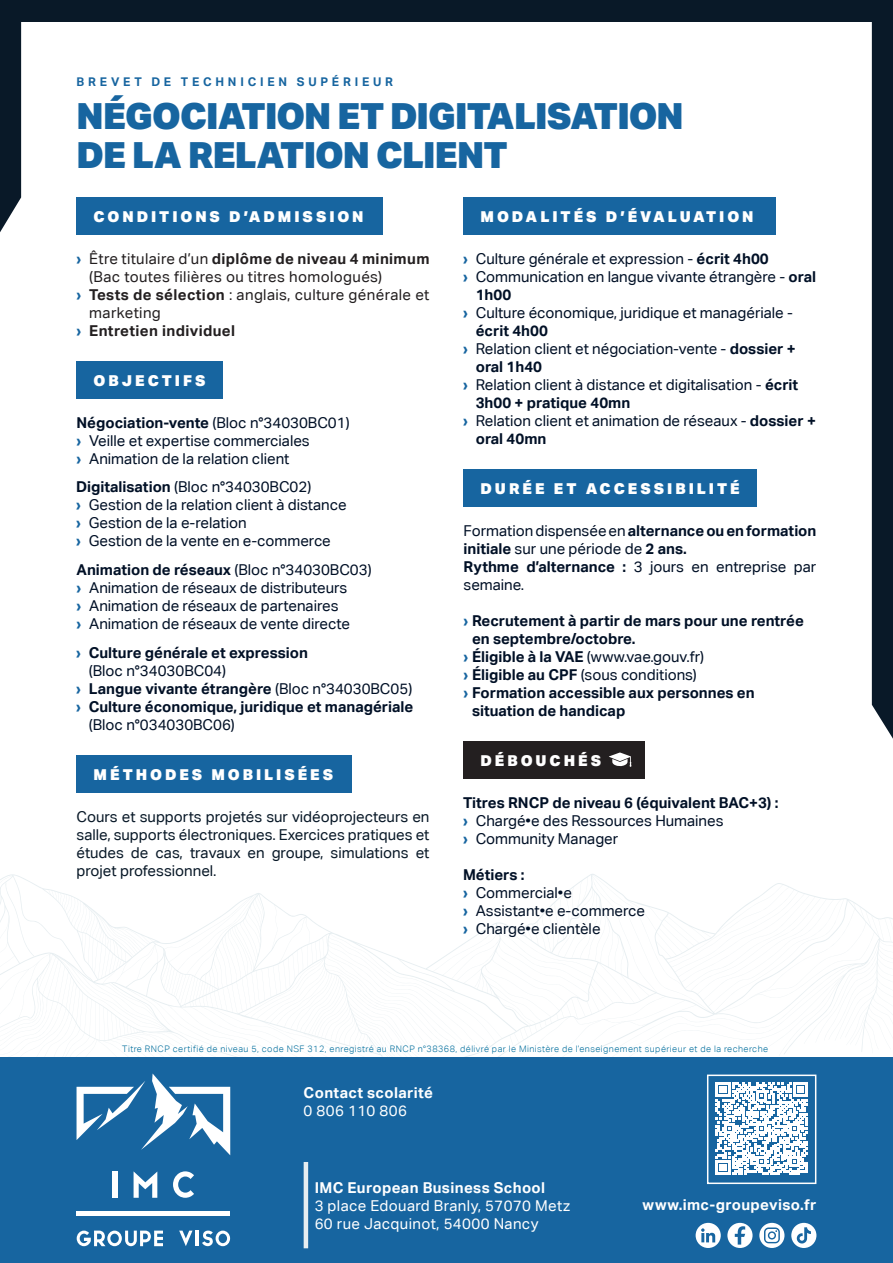
<style>
.page{position:relative;width:893px;height:1263px;background:#fff}
.page>*{position:absolute;margin:0;border:0;box-sizing:border-box;transform-origin:0 0}
.t1{font:900 36px/39px "Aktiv Grotesk";letter-spacing:-.02em;color:#1765a0}
.t2{font:15px/18px "Aktiv Grotesk";color:#001026}
.t3{font:700 15px "Aktiv Grotesk";color:#001026}
.t4{font:15px/18px "Aktiv Grotesk";color:#091928;text-align:justify}
.t5{font:900 15px "Aktiv Grotesk";letter-spacing:.2em;color:#fff}
.t6{font:15px "Aktiv Grotesk";letter-spacing:.025em;color:#231f20}
.t7{font:15px/18px "Aktiv Grotesk";letter-spacing:.025em;color:#fff}
.t8{font:700 15px "Aktiv Grotesk";letter-spacing:.025em;color:#fff}
.t9{font:700 15px "Aktiv Grotesk";letter-spacing:.025em;color:#231f20}
.t10{font:700 12px "Aktiv Grotesk";letter-spacing:.315em;color:#1765a0}
.t11{font:300 9px "Aktiv Grotesk";letter-spacing:.05em;color:#006e9d}
.s1{color:#1765a0}
.s2{font-weight:400}
.s3{font-weight:700;color:#1765a0}
.s4{font-weight:700}
</style>
<div class="page">
<svg style="left:0;top:874px;width:397px;height:183px"></svg>
<svg style="left:5px;top:882px;width:29px;height:74px"></svg>
<svg style="left:444px;top:874px;width:449px;height:183px"></svg>
<svg style="left:840px;top:985px;width:37px;height:54px"></svg>
<svg style="left:397px;top:957px;width:120px;height:93px"></svg>
<div style="left:0;top:1057px;width:893px;height:206px;background:#1765a0"></div>
<svg style="left:0;top:21px;width:21px;height:211px;background:#1c2b39"></svg>
<div style="left:0;top:0;width:893px;height:21px;background:#091928"></div>
<div style="left:872px;top:21px;width:21px;height:718px;background:#091928"></div>
<svg style="left:716px;top:1083px;width:91px;height:91px"></svg>
<div style="left:707px;top:1074px;width:109px;height:110px;border:2px solid #fff"></div>
<hr style="left:304px;top:1162px;width:4px;height:86px;background:#e7eef1">
<svg style="left:727px;top:1223px;width:25px;height:25px"></svg>
<svg style="left:696px;top:1223px;width:25px;height:25px"></svg>
<div style="left:759px;top:1223px;width:25px;height:25px;background:#fff;border-radius:50%"></div>
<svg style="left:764px;top:1227px;width:16px;height:16px"></svg>
<div style="left:791px;top:1223px;width:25px;height:25px;background:#fff;border-radius:50%"></div>
<svg style="left:797px;top:1227px;width:14px;height:16px"></svg>
<div style="left:113px;top:1171px;width:5px;height:27px;background:#fff"></div>
<svg style="left:134px;top:1172px;width:23px;height:26px"></svg>
<svg style="left:173px;top:1171px;width:21px;height:27px"></svg>
<div style="left:77px;top:1211px;width:153px;height:5px;background:#fff"></div>
<svg style="left:75px;top:1040px;width:155px;height:115px"></svg>
<svg style="left:77px;top:1230px;width:86px;height:16px"></svg>
<svg style="left:179px;top:1230px;width:14px;height:16px"></svg>
<hr style="left:196px;top:1230px;width:3px;height:16px;background:#fff">
<svg style="left:202px;top:1230px;width:28px;height:16px"></svg>
<div style="left:77px;top:197px;width:306px;height:38px;background:#1765a0"></div>
<div style="left:464px;top:469px;width:293px;height:38px;background:#1765a0"></div>
<div style="left:464px;top:197px;width:312px;height:38px;background:#1765a0"></div>
<div style="left:77px;top:755px;width:275px;height:38px;background:#1765a0"></div>
<div style="left:463px;top:741px;width:182px;height:38px;background:#231f20"></div>
<svg style="left:609px;top:752px;width:22px;height:15px"></svg>
<div style="left:77px;top:361px;width:146px;height:38px;background:#1765a0"></div>
<p class="t10" style="left:77px;top:74px;width:318px">BREVET DE TECHNICIEN SUPÉRIEUR</p>
<h1 class="t1" style="left:77px;top:96px;width:609px">NÉGOCIATION ET DIGITALISATION<br>DE LA RELATION CLIENT</h1>
<p class="t5" style="left:94px;top:207px;width:272px">CONDITIONS D’ADMISSION</p>
<p class="t9" style="left:77px;top:249px;width:354px"><span class="s1">›</span> <span class="s2">Être titulaire d’un</span> diplôme de niveau 4 minimum</p>
<p class="t6" style="left:89px;top:267px;width:294px">(Bac toutes filières ou titres homologués)</p>
<p class="t6" style="left:77px;top:285px;width:354px"><span class="s3">›</span> <span class="s4">Tests de sélection</span> : anglais, culture générale et</p>
<p class="t6" style="left:89px;top:303px;width:73px">marketing</p>
<p class="t9" style="left:77px;top:321px;width:160px"><span class="s1">›</span> Entretien individuel</p>
<p class="t5" style="left:94px;top:371px;width:114px">OBJECTIFS</p>
<p class="t2" style="left:77px;top:413px;width:275px"><span class="s4">Négociation-vente</span> (Bloc n°34030BC01) <span class="s3">›</span> Veille et expertise commerciales<br><span class="s3">›</span> Animation de la relation client</p>
<p class="t2" style="left:76px;top:478px;width:272px"><span class="s4">Digitalisation</span> (Bloc n°34030BC02)<br><span class="s3">›</span> Gestion de la relation client à distance <span class="s3">›</span> Gestion de la e-relation<br><span class="s3">›</span> Gestion de la vente en e-commerce</p>
<p class="t2" style="left:77px;top:560px;width:297px"><span class="s4">Animation de réseaux</span> (Bloc n°34030BC03) <span class="s3">›</span> Animation de réseaux de distributeurs<br><span class="s3">›</span> Animation de réseaux de partenaires<br><span class="s3">›</span> Animation de réseaux de vente directe</p>
<p class="t3" style="left:76px;top:643px;width:233px"><span class="s1">›</span> Culture générale et expression</p>
<p class="t2" style="left:89px;top:661px;width:139px">(Bloc n°34030BC04)</p>
<p class="t3" style="left:76px;top:679px;width:338px"><span class="s1">›</span> Langue vivante étrangère <span class="s2">(Bloc n°34030BC05)</span></p>
<p class="t3" style="left:76px;top:697px;width:339px"><span class="s1">›</span> Culture économique, juridique et managériale</p>
<p class="t2" style="left:89px;top:715px;width:148px">(Bloc n°034030BC06)</p>
<p class="t5" style="left:94px;top:765px;width:241px">MÉTHODES MOBILISÉES</p>
<p class="t4" style="left:77px;top:807px;width:354px">Cours et supports projetés sur vidéoprojecteurs en salle, supports électroniques. Exercices pratiques et études de cas, travaux en groupe, simulations et projet professionnel.</p>
<p class="t5" style="left:481px;top:207px;width:274px">MODALITÉS D’ÉVALUATION</p>
<p class="t2" style="left:463px;top:249px;width:307px"><span class="s3">›</span> Culture générale et expression - <span class="s4">écrit 4h00</span></p>
<p class="t2" style="left:463px;top:267px;width:355px"><span class="s3">›</span> Communication en langue vivante étrangère - <span class="s4">oral</span></p>
<p class="t3" style="left:476px;top:285px;width:37px">1h00</p>
<p class="t2" style="left:463px;top:303px;width:331px"><span class="s3">›</span> Culture économique, juridique et managériale -</p>
<p class="t3" style="left:476px;top:321px;width:74px">écrit 4h00</p>
<p class="t2" style="left:463px;top:339px;width:334px"><span class="s3">›</span> Relation client et négociation-vente - <span class="s4">dossier +</span></p>
<p class="t3" style="left:476px;top:357px;width:68px">oral 1h40</p>
<p class="t2" style="left:463px;top:375px;width:337px"><span class="s3">›</span> Relation client à distance et digitalisation - <span class="s4">écrit</span></p>
<p class="t3" style="left:476px;top:393px;width:156px">3h00 + pratique 40mn</p>
<p class="t2" style="left:463px;top:411px;width:354px"><span class="s3">›</span> Relation client et animation de réseaux - <span class="s4">dossier +</span></p>
<p class="t3" style="left:476px;top:429px;width:72px">oral 40mn</p>
<p class="t5" style="left:481px;top:479px;width:261px">DURÉE ET ACCESSIBILITÉ</p>
<p class="t2" style="left:463px;top:521px;width:354px">Formation dispensée en <span class="s4">alternance ou en formation initiale</span> sur une période de <span class="s4">2 ans.<br>Rythme d’alternance :</span> 3 jours en entreprise par semaine.</p>
<p class="t3" style="left:463px;top:611px;width:342px"><span class="s1">›</span> Recrutement à partir de mars pour une rentrée</p>
<p class="t3" style="left:472px;top:629px;width:165px">en septembre/octobre.</p>
<p class="t2" style="left:463px;top:647px;width:242px"><span class="s3">›</span> <span class="s4">Éligible à la VAE</span> (www.vae.gouv.fr)</p>
<p class="t2" style="left:463px;top:665px;width:235px"><span class="s3">›</span> <span class="s4">Éligible au CPF</span> (sous conditions)</p>
<p class="t3" style="left:463px;top:683px;width:293px"><span class="s1">›</span> Formation accessible aux personnes en</p>
<p class="t3" style="left:472px;top:701px;width:155px">situation de handicap</p>
<p class="t5" style="left:480px;top:751px;width:122px">DÉBOUCHÉS</p>
<p class="t2" style="left:463px;top:793px;width:317px"><span class="s4">Titres RNCP de niveau 6 (équivalent BAC+3) : </span><span class="s3">›</span> Chargé•e des Ressources Humaines<br><span class="s3">›</span> Community Manager</p>
<p class="t2" style="left:463px;top:865px;width:183px"><span class="s4">Métiers :<br></span><span class="s3">›</span> Commercial•e<br><span class="s3">›</span> Assistant•e e-commerce <span class="s3">›</span> Chargé•e clientèle</p>
<p class="t11" style="left:122px;top:1043px;width:647px">Titre RNCP certifié de niveau 5, code NSF 312, enregistré au RNCP n°38368, délivré par le Ministère de l’enseignement supérieur et de la recherche</p>
<p class="t8" style="left:304px;top:1083px;width:131px">Contact scolarité</p>
<p class="t7" style="left:304px;top:1101px;width:105px">0 806 110 806</p>
<p class="t8" style="left:315px;top:1178px;width:232px">IMC European Business School</p>
<p class="t7" style="left:315px;top:1196px;width:257px">3 place Edouard Branly, 57070 Metz<br>60 rue Jacquinot, 54000 Nancy</p>
<p class="t8" style="left:643px;top:1195px;width:175px">www.imc-groupeviso.fr</p>
</div>
